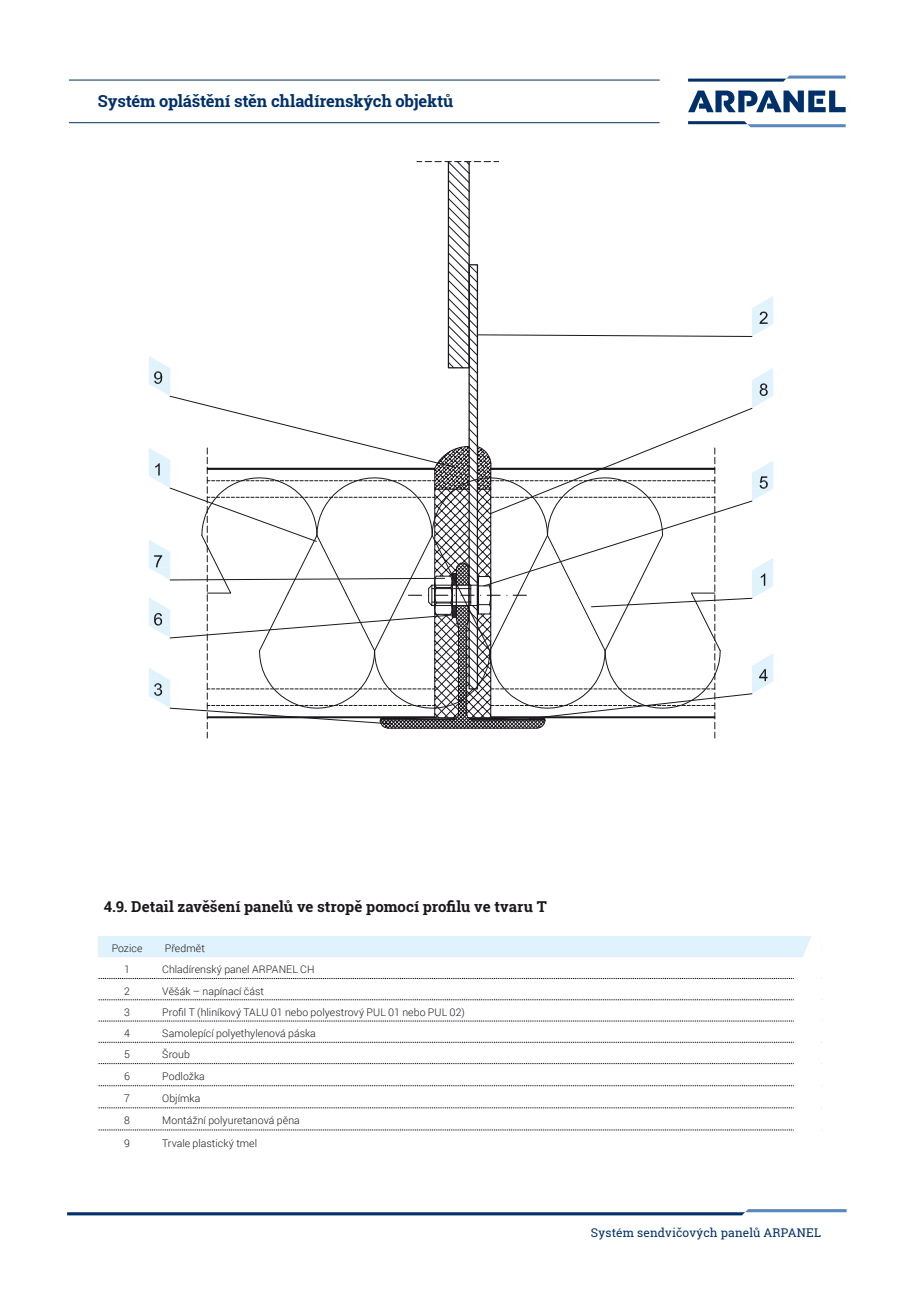
<style>
.page{position:relative;width:919px;height:1289px;background:#fff}
.page>*{position:absolute;margin:0;border:0;box-sizing:border-box;transform-origin:0 0}
.t1{font:700 16.5px "Roboto Slab";letter-spacing:-.01em;color:#003069}
.t2{font:700 15px "Roboto Slab";color:#1a171c}
.t3{font:12px "Roboto Slab";letter-spacing:.01em;color:#003069}
.t4{font:300 10.5px "Roboto";letter-spacing:.005em;color:#1a171c}
</style>
<div class="page">
<svg style="left:688px;top:91px;width:157px;height:21px"></svg>
<svg style="left:688px;top:121px;width:157px;height:6px"></svg>
<svg style="left:688px;top:76px;width:157px;height:6px"></svg>
<hr style="left:69px;top:122px;width:590px;height:1px;background:#003069">
<hr style="left:69px;top:80px;width:590px;height:1px;background:#003069">
<svg style="left:67px;top:1209px;width:779px;height:6px"></svg>
<svg style="left:149px;top:161px;width:624px;height:577px"></svg>
<svg style="left:98px;top:936px;width:714px;height:195px"></svg>
<h1 class="t1" style="left:98px;top:90px;width:357px">Systém opláštění stěn chladírenských objektů</h1>
<h2 class="t2" style="left:104px;top:896px;width:444px">4.9. Detail zavěšení panelů ve stropě pomocí profilu ve tvaru T</h2>
<p class="t4" style="left:112px;top:941px;width:32px">Pozice</p>
<p class="t4" style="left:165px;top:941px;width:42px">Předmět</p>
<p class="t4" style="left:124px;top:962px;width:7px">1</p>
<p class="t4" style="left:162px;top:962px;width:154px">Chladírenský panel ARPANEL CH</p>
<p class="t4" style="left:124px;top:983px;width:7px">2</p>
<p class="t4" style="left:162px;top:983px;width:103px">Věšák – napínací část</p>
<p class="t4" style="left:124px;top:1004px;width:7px">3</p>
<p class="t4" style="left:162px;top:1004px;width:304px">Profil T (hliníkový TALU 01 nebo polyestrový PUL 01 nebo PUL 02)</p>
<p class="t4" style="left:124px;top:1026px;width:7px">4</p>
<p class="t4" style="left:162px;top:1026px;width:155px">Samolepící polyethylenová páska</p>
<p class="t4" style="left:124px;top:1047px;width:7px">5</p>
<p class="t4" style="left:162px;top:1047px;width:29px">Šroub</p>
<p class="t4" style="left:124px;top:1069px;width:7px">6</p>
<p class="t4" style="left:162px;top:1069px;width:44px">Podložka</p>
<p class="t4" style="left:124px;top:1091px;width:7px">7</p>
<p class="t4" style="left:162px;top:1091px;width:40px">Objímka</p>
<p class="t4" style="left:124px;top:1113px;width:7px">8</p>
<p class="t4" style="left:162px;top:1113px;width:139px">Montážní polyuretanová pěna</p>
<p class="t4" style="left:124px;top:1135px;width:7px">9</p>
<p class="t4" style="left:162px;top:1135px;width:96px">Trvale plastický tmel</p>
<p class="t3" style="left:591px;top:1223px;width:232px">Systém sendvičových panelů ARPANEL</p>
</div>
